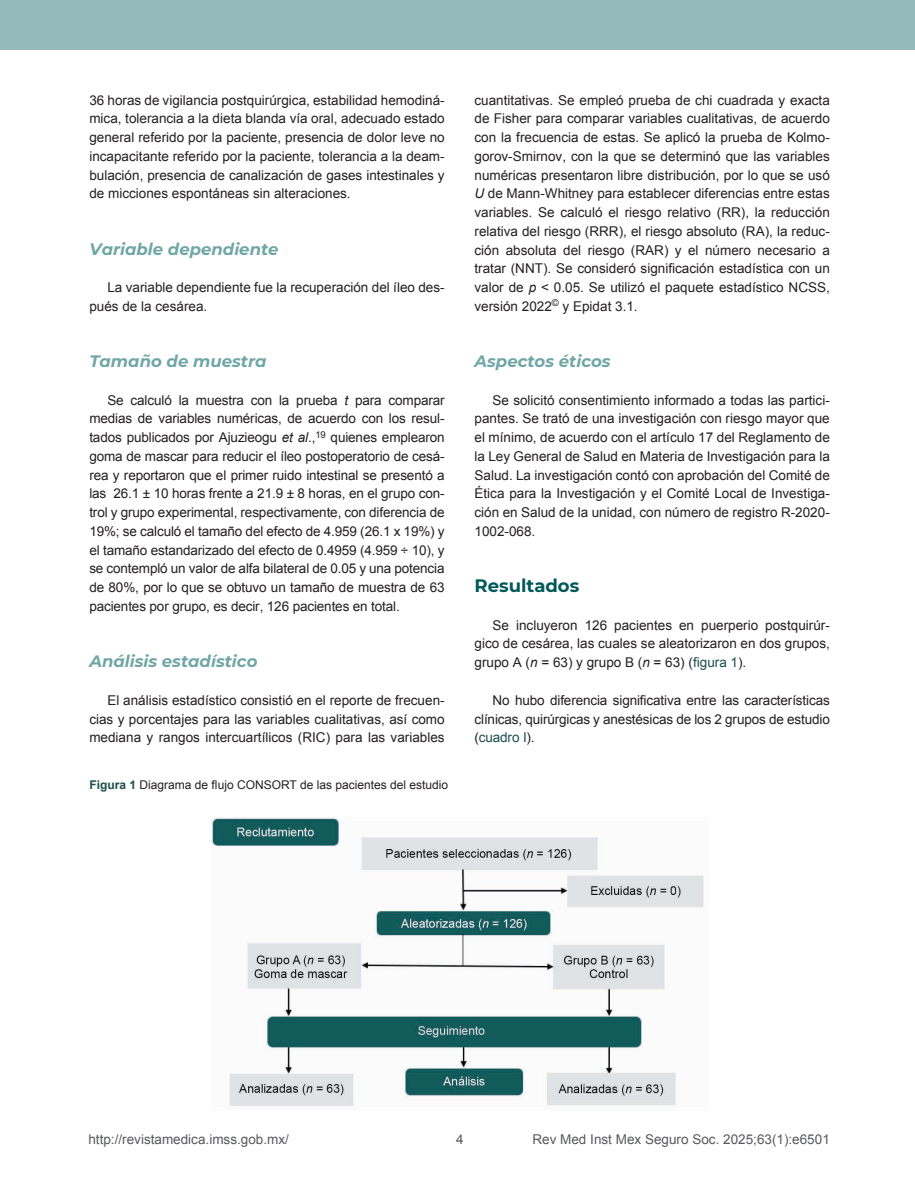
<style>
.page{position:relative;width:915px;height:1191px;background:#fff}
.page>*{position:absolute;margin:0;border:0;box-sizing:border-box;transform-origin:0 0}
.t1{font:700 18px "Montserrat";color:#01585b}
.t2{font:italic 700 16.5px "Montserrat";color:#70a6a6}
.t3{font:13.5px/18.8px "Arial";color:#231f20;text-align:justify}
.t4{font:13.5px "Arial";color:#58595b}
.t5{font:12px "Arial";color:#231f20}
.s1{font-style:italic}
.s2{font-weight:700;color:#1c4f4f}
.s3{color:#1c4f4f}
</style>
<div class="page">
<div style="left:0;top:0;width:914px;height:50px;background:#93bbbb"></div>
<img style="left:211px;top:817px;width:493px;height:289px">
<p class="t3" style="left:89px;top:91px;width:357px">36 horas de vigilancia postquirúrgica, estabilidad hemodiná&shy;mica, tolerancia a la dieta blanda vía oral, adecuado estado general referido por la paciente, presencia de dolor leve no incapacitante referido por la paciente, tolerancia a la deam&shy;bulación, presencia de canalización de gases intestinales y de micciones espontáneas sin alteraciones.</p>
<p class="t2" style="left:89px;top:237px;width:191px">Variable dependiente</p>
<p class="t3" style="left:89px;top:278px;width:357px;text-indent:18px">La variable dependiente fue la recuperación del íleo des&shy;pués de la cesárea.</p>
<p class="t2" style="left:89px;top:349px;width:179px">Tamaño de muestra</p>
<p class="t3" style="left:89px;top:391px;width:357px;text-indent:18px">Se calculó la muestra con la prueba <span class="s1">t</span> para comparar medias de variables numéricas, de acuerdo con los resul&shy;tados publicados por Ajuzieogu <span class="s1">et al</span>.,<sup>19</sup> quienes emplearon goma de mascar para reducir el íleo postoperatorio de cesá&shy;rea y reportaron que el primer ruido intestinal se presentó a las 26.1 ± 10 horas frente a 21.9 ± 8 horas, en el grupo con&shy;trol y grupo experimental, respectivamente, con diferencia de 19%; se calculó el tamaño del efecto de 4.959 (26.1 x 19%) y el tamaño estandarizado del efecto de 0.4959 (4.959 ÷ 10), y se contempló un valor de alfa bilateral de 0.05 y una potencia de 80%, por lo que se obtuvo un tamaño de muestra de 63 pacientes por grupo, es decir, 126 pacientes en total.</p>
<p class="t2" style="left:89px;top:649px;width:169px">Análisis estadístico</p>
<p class="t3" style="left:89px;top:691px;width:357px;text-indent:18px">El análisis estadístico consistió en el reporte de frecuen&shy;cias y porcentajes para las variables cualitativas, así como mediana y rangos intercuartílicos (RIC) para las variables</p>
<p class="t5" style="left:89px;top:776px;width:360px"><span class="s2">Figura 1</span> Diagrama de flujo CONSORT de las pacientes del estudio</p>
<p class="t3" style="left:474px;top:91px;width:357px">cuantitativas. Se empleó prueba de chi cuadrada y exacta de Fisher para comparar variables cualitativas, de acuerdo con la frecuencia de estas. Se aplicó la prueba de Kolmo&shy;gorov-Smirnov, con la que se determinó que las variables numéricas presentaron libre distribución, por lo que se usó <span class="s1">U</span> de Mann-Whitney para establecer diferencias entre estas variables. Se calculó el riesgo relativo (RR), la reducción relativa del riesgo (RRR), el riesgo absoluto (RA), la reduc&shy;ción absoluta del riesgo (RAR) y el número necesario a tratar (NNT). Se consideró significación estadística con un valor de <span class="s1">p</span> &lt; 0.05. Se utilizó el paquete estadístico NCSS, versión 2022<sup>©</sup> y Epidat 3.1.</p>
<p class="t2" style="left:474px;top:349px;width:138px">Aspectos éticos</p>
<p class="t3" style="left:474px;top:391px;width:357px;text-indent:18px">Se solicitó consentimiento informado a todas las partici&shy;pantes. Se trató de una investigación con riesgo mayor que el mínimo, de acuerdo con el artículo 17 del Reglamento de la Ley General de Salud en Materia de Investigación para la Salud. La investigación contó con aprobación del Comité de Ética para la Investigación y el Comité Local de Investiga&shy;ción en Salud de la unidad, con número de registro R-2020- 1002-068.</p>
<h1 class="t1" style="left:474px;top:573px;width:106px">Resultados</h1>
<p class="t3" style="left:474px;top:616px;width:357px;text-indent:18px">Se incluyeron 126 pacientes en puerperio postquirúr&shy;gico de cesárea, las cuales se aleatorizaron en dos grupos, grupo A (<span class="s1">n</span> = 63) y grupo B (<span class="s1">n</span> = 63) (<span class="s3">figura 1</span>).</p>
<p class="t3" style="left:474px;top:691px;width:357px;text-indent:18px">No hubo diferencia significativa entre las características clínicas, quirúrgicas y anestésicas de los 2 grupos de estudio (<span class="s3">cuadro I</span>).</p>
<p class="t4" style="left:88px;top:1130px;width:202px">http://revistamedica.imss.gob.mx/</p>
<p class="t4" style="left:456px;top:1130px;width:9px">4</p>
<p class="t4" style="left:532px;top:1130px;width:299px">Rev Med Inst Mex Seguro Soc. 2025;63(1):e6501</p>
</div>
